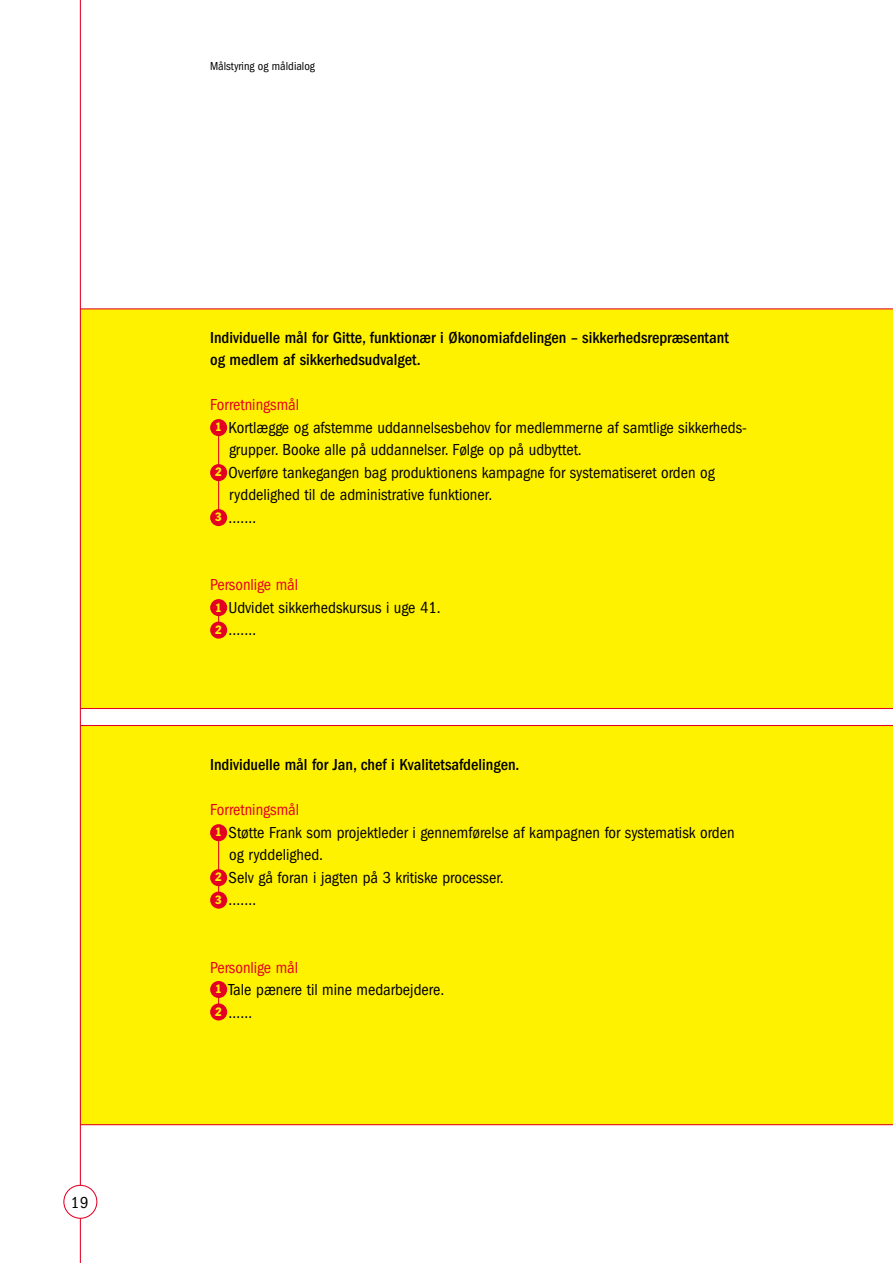
<style>
.page{position:relative;width:893px;height:1263px;background:#fff}
.page>*{position:absolute;margin:0;border:0;box-sizing:border-box;transform-origin:0 0}
.t1{font:condensed 16.5px/22.5px "Franklin Gothic";color:#000}
.t2{font:500 condensed 16.5px/22.5px "Franklin Gothic";color:#000}
.t3{font:condensed 16.5px "Franklin Gothic";color:#e30023}
.t4{font:condensed 12px "Franklin Gothic";color:#000}
.t5{font:condensed 12px/22.5px "Franklin Gothic";color:#fff200}
</style>
<div class="page">
<div style="left:80px;top:309px;width:812px;height:400px;background:#fff200"></div>
<div style="left:80px;top:726px;width:812px;height:399px;background:#fff200"></div>
<hr style="left:80px;top:308px;width:812px;height:1px;background:#e30023">
<hr style="left:80px;top:1124px;width:812px;height:1px;background:#e30023">
<hr style="left:80px;top:708px;width:812px;height:1px;background:#e30023">
<hr style="left:80px;top:725px;width:812px;height:1px;background:#e30023">
<hr style="left:80px;top:0;width:1px;height:1263px;background:#e30023">
<div style="left:64px;top:1185px;width:33px;height:33px;background:#fff;border-radius:50%"></div>
<div style="left:63px;top:1185px;width:34px;height:34px;border:1px solid #e30023;border-radius:50%"></div>
<div style="left:210px;top:419px;width:17px;height:17px;background:#e30023;border-radius:50%"></div>
<div style="left:210px;top:464px;width:17px;height:17px;background:#e30023;border-radius:50%"></div>
<div style="left:210px;top:509px;width:17px;height:17px;background:#e30023;border-radius:50%"></div>
<hr style="left:218px;top:434px;width:1px;height:89px;background:#e30023">
<div style="left:210px;top:824px;width:17px;height:17px;background:#e30023;border-radius:50%"></div>
<div style="left:210px;top:869px;width:17px;height:17px;background:#e30023;border-radius:50%"></div>
<div style="left:210px;top:892px;width:17px;height:17px;background:#e30023;border-radius:50%"></div>
<hr style="left:218px;top:839px;width:1px;height:61px;background:#e30023">
<div style="left:210px;top:599px;width:17px;height:17px;background:#e30023;border-radius:50%"></div>
<div style="left:210px;top:622px;width:17px;height:17px;background:#e30023;border-radius:50%"></div>
<div style="left:210px;top:981px;width:17px;height:17px;background:#e30023;border-radius:50%"></div>
<div style="left:210px;top:1003px;width:17px;height:17px;background:#e30023;border-radius:50%"></div>
<p class="t1" style="left:71px;top:1192px;width:19px">19</p>
<p class="t4" style="left:210px;top:62px;width:106px">Målstyring og måldialog</p>
<p class="t2" style="left:210px;top:328px;width:520px">Individuelle mål for Gitte, funktionær i Økonomiafdelingen – sikkerhedsrepræsentant og medlem af sikkerhedsudvalget.</p>
<p class="t3" style="left:210px;top:399px;width:91px">Forretningsmål</p>
<p class="t1" style="left:229px;top:418px;width:520px">Kortlægge og afstemme uddannelsesbehov for medlemmerne af samtlige sikkerheds&shy;grupper. Booke alle på uddannelser. Følge op på udbyttet.<br>Overføre tankegangen bag produktionens kampagne for systematiseret orden og ryddelighed til de administrative funktioner.<br>.……</p>
<p class="t5" style="left:215px;top:417px;width:8px">1</p>
<p class="t5" style="left:215px;top:462px;width:8px">2</p>
<p class="t5" style="left:215px;top:507px;width:8px">3</p>
<p class="t3" style="left:210px;top:579px;width:90px">Personlige mål</p>
<p class="t1" style="left:229px;top:598px;width:214px">Udvidet sikkerhedskursus i uge 41. .……</p>
<p class="t5" style="left:215px;top:597px;width:8px">1<br>2</p>
<p class="t2" style="left:210px;top:755px;width:311px">Individuelle mål for Jan, chef i Kvalitetsafdelingen.</p>
<p class="t3" style="left:210px;top:804px;width:91px">Forretningsmål</p>
<p class="t1" style="left:229px;top:823px;width:507px">Støtte Frank som projektleder i gennemførelse af kampagnen for systematisk orden og ryddelighed.<br>Selv gå foran i jagten på 3 kritiske processer.<br>.……</p>
<p class="t5" style="left:215px;top:822px;width:8px">1</p>
<p class="t5" style="left:215px;top:867px;width:8px">2<br>3</p>
<p class="t3" style="left:210px;top:962px;width:90px">Personlige mål</p>
<p class="t1" style="left:229px;top:980px;width:217px">Tale pænere til mine medarbejdere. ……</p>
<p class="t5" style="left:215px;top:979px;width:8px">1<br>2</p>
</div>
